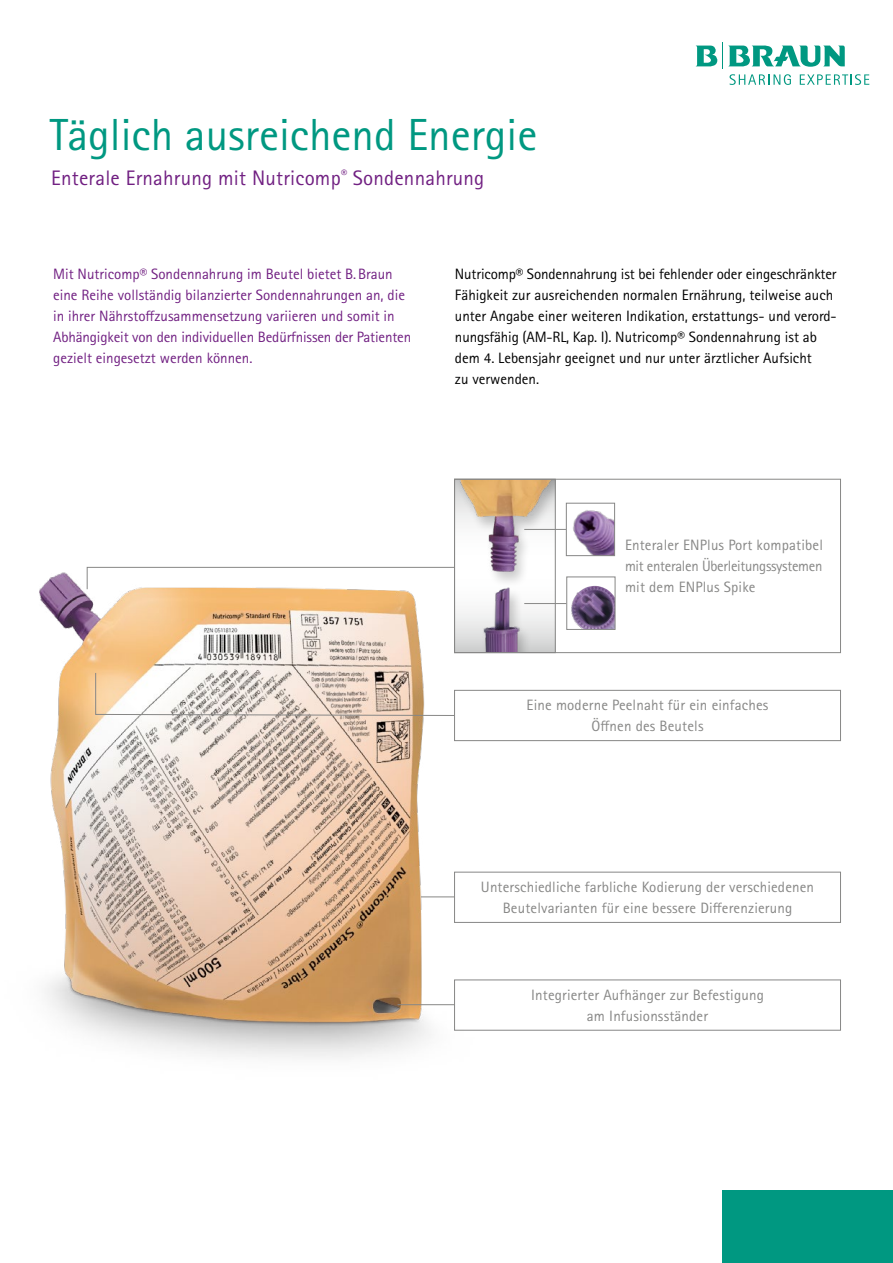
<style>
.page{position:relative;width:893px;height:1263px;background:#fff}
.page>*{position:absolute;margin:0;border:0;box-sizing:border-box;transform-origin:0 0}
.t1{font:45px "Rotis Sans Serif Pro";color:#009881}
.t2{font:21px "Rotis Sans Serif Pro";letter-spacing:.01em;color:#712082}
.t3{font:15px/21px "Rotis Sans Serif Pro";color:#000}
.t4{font:15px/21px "Rotis Sans Serif Pro";letter-spacing:.01em;color:#878786;text-align:center}
.t5{font:15px/21px "Rotis Sans Serif Pro";color:#712082}
</style>
<div class="page">
<div style="left:722px;top:1191px;width:171px;height:72px;background:#009881"></div>
<img style="left:39px;top:478px;width:468px;height:580px">
<div style="left:454px;top:872px;width:387px;height:51px;border:1px solid #878786"></div>
<div style="left:454px;top:690px;width:387px;height:51px;border:1px solid #878786"></div>
<svg style="left:86px;top:567px;width:368px;height:23px"></svg>
<hr style="left:421px;top:896px;width:33px;height:1px;background:#878786">
<img style="left:456px;top:481px;width:98px;height:170px">
<img style="left:571px;top:586px;width:42px;height:42px">
<div style="left:566px;top:576px;width:49px;height:54px;border:1px solid #878786"></div>
<hr style="left:524px;top:603px;width:42px;height:1px;background:#878786">
<img style="left:573px;top:510px;width:40px;height:44px">
<div style="left:566px;top:503px;width:49px;height:53px;border:1px solid #878786"></div>
<hr style="left:524px;top:529px;width:42px;height:1px;background:#878786">
<div style="left:454px;top:479px;width:387px;height:174px;border:1px solid #878786"></div>
<svg style="left:95px;top:672px;width:360px;height:44px"></svg>
<div style="left:454px;top:979px;width:387px;height:51px;border:1px solid #878786"></div>
<hr style="left:398px;top:1004px;width:56px;height:1px;background:#878786">
<h1 class="t1" style="left:50px;top:108px;width:489px">Täglich ausreichend Energie</h1>
<h2 class="t2" style="left:51px;top:165px;width:435px">Enterale Ernahrung mit Nutricomp<sup>®</sup> Sondennahrung</h2>
<p class="t5" style="left:53px;top:264px;width:360px">Mit Nutricomp® Sondennahrung im Beutel bietet B.Braun eine Reihe vollständig bilanzierter Sondennahrungen an, die in ihrer Nährstoffzusammensetzung variieren und somit in Abhängigkeit von den individuellen Bedürfnissen der Patienten gezielt eingesetzt werden können.</p>
<p class="t3" style="left:455px;top:264px;width:383px">Nutricomp® Sondennahrung ist bei fehlender oder eingeschränkter Fähigkeit zur ausreichenden normalen Ernährung, teilweise auch unter Angabe einer weiteren Indikation, erstattungs- und verord&shy;nungsfähig (AM-RL, Kap. I). Nutricomp® Sondennahrung ist ab dem 4. Lebensjahr geeignet und nur unter ärztlicher Aufsicht<br>zu verwenden.</p>
<p class="t4" style="left:625px;top:535px;width:199px;text-align:justify">Enteraler ENPlus Port kompatibel mit enteralen Überleitungssystemen mit dem ENPlus Spike</p>
<p class="t4" style="left:527px;top:695px;width:243px">Eine moderne Peelnaht für ein einfaches<br>Öffnen des Beutels</p>
<p class="t4" style="left:481px;top:876px;width:335px">Unterschiedliche farbliche Kodierung der verschiedenen<br>Beutelvarianten für eine bessere Differenzierung</p>
<p class="t4" style="left:531px;top:984px;width:234px">Integrierter Aufhänger zur Befestigung am Infusionsständer</p>
</div>
